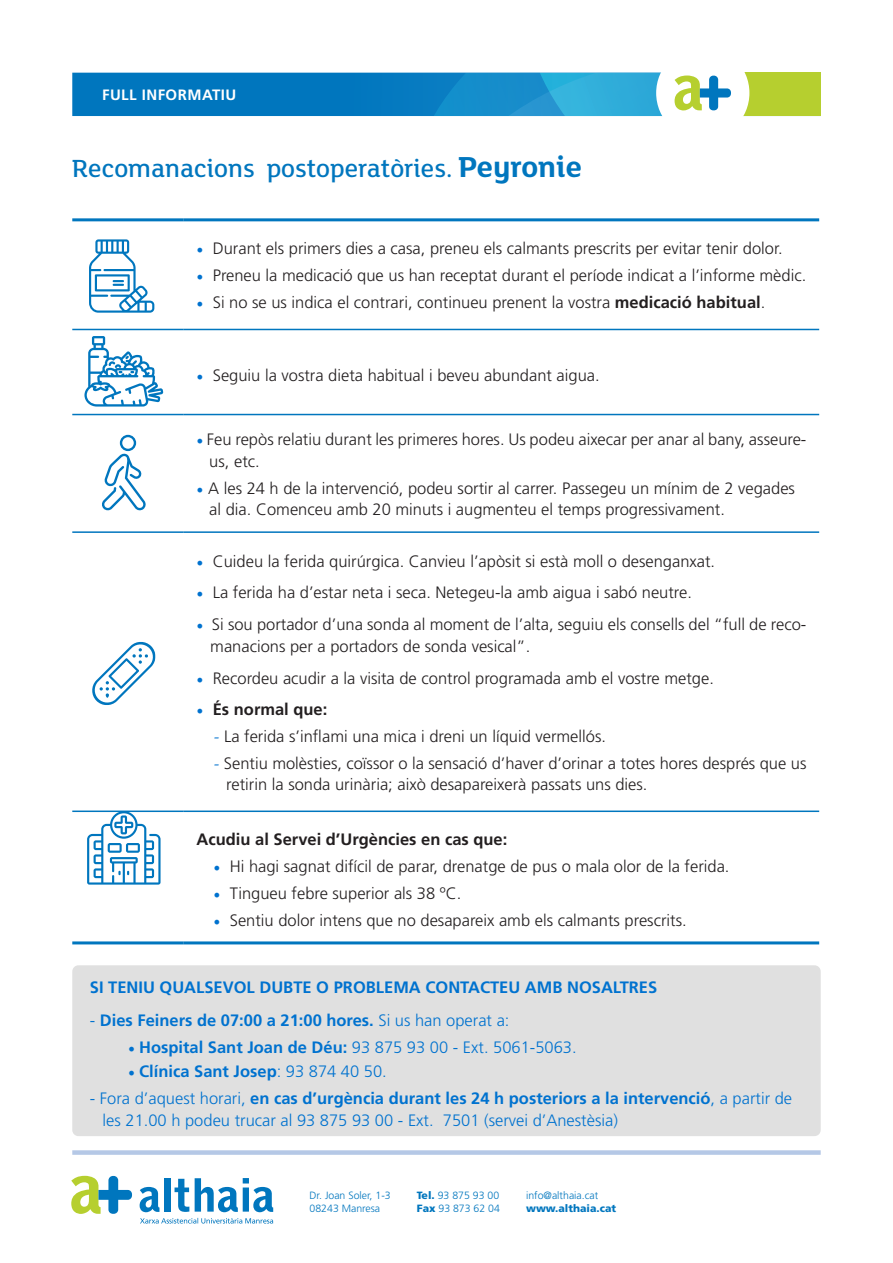
<style>
.page{position:relative;width:893px;height:1263px;background:#fff}
.page>*{position:absolute;margin:0;border:0;box-sizing:border-box;transform-origin:0 0}
.t1{font:500 27px "FS Lola";color:#0076be}
.t2{font:300 16.5px/21px "Frutiger LT Std";color:#231f20}
.t3{font:300 16.5px/22.5px "Frutiger LT Std";color:#0072cf}
.t4{font:700 16.5px "Frutiger LT Std";color:#0072cf}
.t5{font:700 16.5px "Frutiger LT Std";color:#231f20}
.t6{font:700 15px "Frutiger LT Std";letter-spacing:.03em;color:#fff}
.t7{font:300 10.5px "Frutiger LT Std";color:#0076be}
.t8{font:900 10.5px "Frutiger LT Std";color:#0076be}
.s1{font-weight:700;font-size:31.5px}
.s2{font-family:"Minion Pro";font-weight:400;font-size:18px;color:#0072cf}
.s3{font-weight:700}
.s4{font-weight:300}
.s5{font-family:"Minion Pro";font-weight:400;font-size:18px}
.s6{font-weight:900}
</style>
<div class="page">
<svg style="left:72px;top:73px;width:749px;height:43px;background:#3598b9"></svg>
<div style="left:72px;top:1150px;width:749px;height:5px;background:#b5c8e6"></div>
<div style="left:72px;top:965px;width:749px;height:171px;background:#e0e0e0;border-radius:6px"></div>
<svg style="left:71px;top:1176px;width:61px;height:38px"></svg>
<svg style="left:140px;top:1187px;width:19px;height:25px"></svg>
<div style="left:164px;top:1178px;width:7px;height:33px;background:#0076be"></div>
<svg style="left:175px;top:1179px;width:14px;height:33px"></svg>
<svg style="left:195px;top:1178px;width:78px;height:34px"></svg>
<svg style="left:140px;top:1218px;width:133px;height:5px"></svg>
<hr style="left:72px;top:329px;width:112px;height:1px;background:#0076be">
<hr style="left:184px;top:329px;width:635px;height:1px;background:#0076be">
<hr style="left:72px;top:414px;width:112px;height:1px;background:#0076be">
<hr style="left:184px;top:414px;width:635px;height:1px;background:#0076be">
<hr style="left:72px;top:810px;width:112px;height:2px;background:#0076be">
<hr style="left:184px;top:810px;width:635px;height:2px;background:#0076be">
<hr style="left:72px;top:531px;width:112px;height:2px;background:#0076be">
<hr style="left:184px;top:531px;width:635px;height:2px;background:#0076be">
<hr style="left:72px;top:218px;width:112px;height:3px;background:#0076be">
<hr style="left:184px;top:218px;width:635px;height:3px;background:#0076be">
<hr style="left:72px;top:941px;width:112px;height:3px;background:#0076be">
<hr style="left:184px;top:941px;width:635px;height:3px;background:#0076be">
<svg style="left:89px;top:239px;width:65px;height:74px"></svg>
<svg style="left:84px;top:336px;width:79px;height:71px"></svg>
<svg style="left:87px;top:812px;width:74px;height:73px"></svg>
<svg style="left:92px;top:641px;width:64px;height:64px"></svg>
<svg style="left:102px;top:435px;width:44px;height:75px"></svg>
<p class="t6" style="left:102px;top:86px;width:136px">FULL INFORMATIU</p>
<p class="t1" style="left:72px;top:150px;width:511px">Recomanacions postoperatòries. <span class="s1">Peyronie</span></p>
<p class="t2" style="left:197px;top:238px;width:588px"><span class="s2">•</span> Durant els primers dies a casa, preneu els calmants prescrits per evitar tenir dolor.</p>
<p class="t2" style="left:197px;top:265px;width:611px"><span class="s2">•</span> Preneu la medicació que us han receptat durant el període indicat a l’informe mèdic.</p>
<p class="t2" style="left:197px;top:292px;width:570px"><span class="s2">•</span> Si no se us indica el contrari, continueu prenent la vostra <span class="s3">medicació habitual</span>.</p>
<p class="t2" style="left:197px;top:365px;width:405px"><span class="s2">•</span> Seguiu la vostra dieta habitual i beveu abundant aigua.</p>
<p class="t2" style="left:209px;top:428px;width:599px;line-height:22.5px;text-indent:-13px"><span class="s2">•</span> Feu repòs relatiu durant les primeres hores. Us podeu aixecar per anar al bany, asseure&shy;us, etc.</p>
<p class="t2" style="left:209px;top:478px;width:587px;text-indent:-13px"><span class="s2">•</span> A les 24 h de la intervenció, podeu sortir al carrer. Passegeu un mínim de 2 vegades al dia. Comenceu amb 20 minuts i augmenteu el temps progressivament.</p>
<p class="t2" style="left:197px;top:550px;width:520px"><span class="s2">•</span> Cuideu la ferida quirúrgica. Canvieu l’apòsit si està moll o desenganxat.</p>
<p class="t2" style="left:197px;top:582px;width:497px"><span class="s2">•</span> La ferida ha d’estar neta i seca. Netegeu-la amb aigua i sabó neutre.</p>
<p class="t2" style="left:197px;top:613px;width:611px"><span class="s2">•</span> Si sou portador d’una sonda al moment de l’alta, seguiu els consells del “full de reco-</p>
<p class="t2" style="left:210px;top:636px;width:321px">manacions per a portadors de sonda vesical”.</p>
<p class="t2" style="left:197px;top:667px;width:519px"><span class="s2">•</span> Recordeu acudir a la visita de control programada amb el vostre metge.</p>
<p class="t5" style="left:197px;top:700px;width:132px"><span class="s2">•</span> És normal que:</p>
<p class="t2" style="left:214px;top:726px;width:394px"><span class="s2">-</span> La ferida s’inflami una mica i dreni un líquid vermellós.</p>
<p class="t2" style="left:226px;top:753px;width:582px;text-indent:-13px"><span class="s2">-</span> Sentiu molèsties, coïssor o la sensació d’haver d’orinar a totes hores després que us retirin la sonda urinària; això desapareixerà passats uns dies.</p>
<p class="t5" style="left:197px;top:829px;width:312px">Acudiu al Servei d’Urgències en cas que:</p>
<p class="t2" style="left:214px;top:856px;width:517px"><span class="s2">•</span> Hi hagi sagnat difícil de parar, drenatge de pus o mala olor de la ferida.</p>
<p class="t2" style="left:214px;top:883px;width:249px"><span class="s2">•</span> Tingueu febre superior als 38 ºC.</p>
<p class="t2" style="left:214px;top:910px;width:475px"><span class="s2">•</span> Sentiu dolor intens que no desapareix amb els calmants prescrits.</p>
<p class="t4" style="left:90px;top:977px;width:569px">SI TENIU QUALSEVOL DUBTE O PROBLEMA CONTACTEU AMB NOSALTRES</p>
<p class="t4" style="left:90px;top:1010px;width:421px"><span class="s4">-</span> Dies Feiners de 07:00 a 21:00 hores. <span class="s4">Si us han operat a:</span></p>
<p class="t3" style="left:128px;top:1036px;width:450px"><span class="s5">•</span> <span class="s3">Hospital Sant Joan de Déu:</span> 93 875 93 00 - Ext. 5061-5063.</p>
<p class="t4" style="left:128px;top:1061px;width:260px"><span class="s5">•</span> Clínica Sant Josep<span class="s4">: 93 874 40 50.</span></p>
<p class="t3" style="left:103px;top:1087px;width:691px;text-indent:-13px">- Fora d’aquest horari, <span class="s3">en cas d’urgència durant les 24 h posteriors a la intervenció</span>, a partir de les 21.00 h podeu trucar al 93 875 93 00 - Ext. 7501 (servei d’Anestèsia)</p>
<p class="t7" style="left:310px;top:1189px;width:83px">Dr. Joan Soler, 1-3</p>
<p class="t7" style="left:310px;top:1202px;width:72px">08243 Manresa</p>
<p class="t7" style="left:417px;top:1189px;width:84px"><span class="s6">Tel.</span> 93 875 93 00</p>
<p class="t7" style="left:417px;top:1202px;width:85px"><span class="s6">Fax</span> 93 873 62 04</p>
<p class="t7" style="left:526px;top:1189px;width:74px">info@althaia.cat</p>
<p class="t8" style="left:526px;top:1202px;width:92px">www.althaia.cat</p>
</div>
